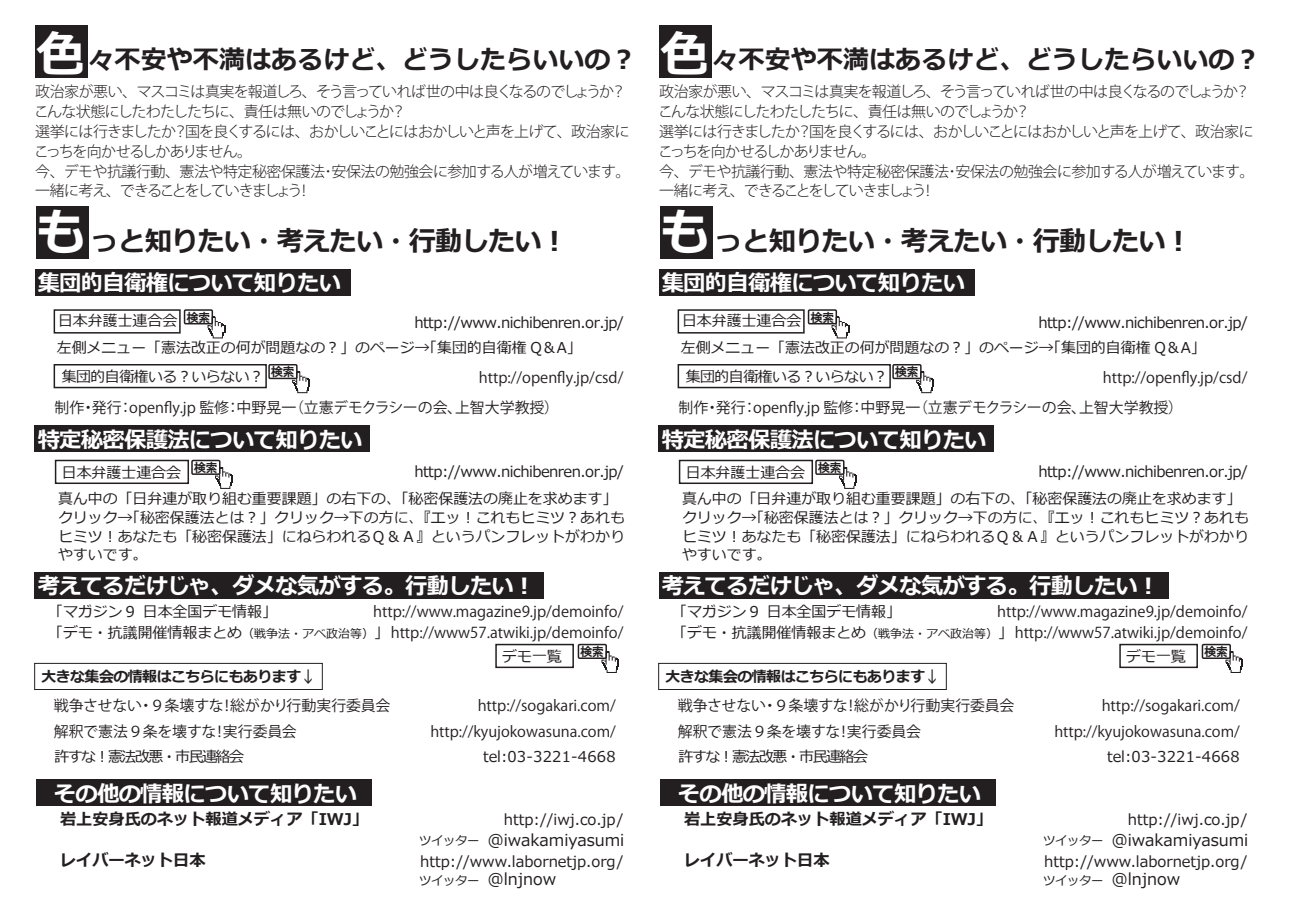
<style>
.page{position:relative;width:1289px;height:919px;background:#fff}
.page>*{position:absolute;margin:0;border:0;box-sizing:border-box;transform-origin:0 0}
.t1{font:700 49.65px "Meiryo";color:#fff}
.t2{font:italic 700 49.65px "Meiryo";color:#fff}
.t3{font:700 27.3px "Meiryo";letter-spacing:-.035em;color:#231f20}
.t4{font:italic 700 26.1px "Meiryo";color:#231f20}
.t5{font:italic 700 22.35px "Meiryo";letter-spacing:-.035em;color:#fff}
.t6{font:700 16.2px "Meiryo";color:#231f20}
.t7{font:16.2px "Meiryo";color:#231f20}
.t8{font:300 15px/19.8px "Koz Go Pro";letter-spacing:-.055em;color:#231f20}
.t9{font:15px "Koz Go Pro";color:#231f20}
.t10{font:15px "Meiryo";letter-spacing:-.035em;color:#231f20}
.t11{font:15px "Meiryo";color:#231f20}
.t12{font:14.85px/18.6px "Meiryo";color:#231f20}
.t13{font:14.85px "Koz Go Pro";color:#231f20}
.t14{font:700 14.85px "Meiryo";letter-spacing:-.035em;color:#231f20}
.t15{font:14.85px "Meiryo";letter-spacing:-.035em;color:#231f20}
.t16{font:14.85px "Meiryo";letter-spacing:-.1em;color:#231f20}
.t17{font:12.45px "Meiryo";letter-spacing:-.035em;color:#231f20}
.s1{font-family:"Meiryo";font-size:14.85px}
.s2{font-size:12px}
</style>
<div class="page">
<div style="left:34px;top:663px;width:289px;height:26px;border:1px solid #231f20"></div>
<div style="left:36px;top:779px;width:335px;height:26px;background:#231f20"></div>
<div style="left:36px;top:206px;width:52px;height:52px;background:#231f20"></div>
<div style="left:35px;top:270px;width:315px;height:26px;background:#231f20"></div>
<div style="left:35px;top:425px;width:335px;height:26px;background:#231f20"></div>
<div style="left:35px;top:572px;width:509px;height:26px;background:#231f20"></div>
<div style="left:54px;top:309px;width:127px;height:24px;background:#fff;border:2px solid #231f20"></div>
<div style="left:54px;top:364px;width:213px;height:24px;background:#fff;border:2px solid #231f20"></div>
<div style="left:184px;top:309px;width:29px;height:15px;border:2px solid #231f20"></div>
<svg style="left:207px;top:316px;width:18px;height:22px"></svg>
<div style="left:55px;top:459px;width:134px;height:25px;background:#fff;border:2px solid #231f20"></div>
<div style="left:191px;top:459px;width:29px;height:16px;border:2px solid #231f20"></div>
<svg style="left:215px;top:467px;width:17px;height:22px"></svg>
<div style="left:268px;top:364px;width:29px;height:15px;border:2px solid #231f20"></div>
<svg style="left:292px;top:371px;width:17px;height:22px"></svg>
<div style="left:35px;top:25px;width:52px;height:52px;background:#231f20"></div>
<div style="left:495px;top:643px;width:79px;height:25px;background:#fff;border:2px solid #231f20"></div>
<div style="left:577px;top:643px;width:30px;height:16px;border:2px solid #231f20"></div>
<svg style="left:601px;top:651px;width:18px;height:22px"></svg>
<div style="left:658px;top:663px;width:288px;height:26px;border:1px solid #231f20"></div>
<div style="left:660px;top:779px;width:335px;height:26px;background:#231f20"></div>
<div style="left:660px;top:206px;width:52px;height:52px;background:#231f20"></div>
<div style="left:658px;top:270px;width:316px;height:26px;background:#231f20"></div>
<div style="left:658px;top:425px;width:336px;height:26px;background:#231f20"></div>
<div style="left:658px;top:572px;width:510px;height:26px;background:#231f20"></div>
<div style="left:677px;top:309px;width:127px;height:24px;background:#fff;border:2px solid #231f20"></div>
<div style="left:677px;top:364px;width:213px;height:24px;background:#fff;border:2px solid #231f20"></div>
<div style="left:807px;top:309px;width:30px;height:15px;border:2px solid #231f20"></div>
<svg style="left:831px;top:316px;width:18px;height:22px"></svg>
<div style="left:678px;top:459px;width:135px;height:25px;background:#fff;border:2px solid #231f20"></div>
<div style="left:815px;top:459px;width:29px;height:16px;border:2px solid #231f20"></div>
<svg style="left:839px;top:467px;width:17px;height:22px"></svg>
<div style="left:892px;top:364px;width:29px;height:15px;border:2px solid #231f20"></div>
<svg style="left:916px;top:371px;width:17px;height:22px"></svg>
<div style="left:659px;top:25px;width:52px;height:52px;background:#231f20"></div>
<div style="left:1119px;top:643px;width:78px;height:25px;background:#fff;border:2px solid #231f20"></div>
<div style="left:1201px;top:643px;width:29px;height:16px;border:2px solid #231f20"></div>
<svg style="left:1225px;top:651px;width:17px;height:22px"></svg>
<h1 class="t2" style="left:36px;top:21px;width:51px">色</h1>
<h3 class="t4" style="left:88px;top:41px;width:549px">々不安や不満はあるけど、どうしたらいいの？</h3>
<h1 class="t2" style="left:660px;top:21px;width:51px">色</h1>
<h3 class="t4" style="left:712px;top:41px;width:549px">々不安や不満はあるけど、どうしたらいいの？</h3>
<p class="t8" style="left:34px;top:82px;width:598px">政治家が悪い、マスコミは真実を報道しろ、そう言っていれば世の中は良くなるのでしょうか？こんな状態にしたわたしたちに、責任は無いのでしょうか？<br>選挙には行きましたか？国を良くするには、おかしいことにはおかしいと声を上げて、政治家にこっちを向かせるしかありません。<br>今、デモや抗議行動、憲法や特定秘密保護法･安保法の勉強会に参加する人が増えています。一緒に考え、できることをしていきましょう！</p>
<p class="t8" style="left:658px;top:82px;width:598px">政治家が悪い、マスコミは真実を報道しろ、そう言っていれば世の中は良くなるのでしょうか？こんな状態にしたわたしたちに、責任は無いのでしょうか？<br>選挙には行きましたか？国を良くするには、おかしいことにはおかしいと声を上げて、政治家にこっちを向かせるしかありません。<br>今、デモや抗議行動、憲法や特定秘密保護法･安保法の勉強会に参加する人が増えています。一緒に考え、できることをしていきましょう！</p>
<h1 class="t1" style="left:36px;top:197px;width:51px">も</h1>
<h3 class="t5" style="left:38px;top:267px;width:305px">集団的自衛権について知りたい</h3>
<h2 class="t3" style="left:92px;top:222px;width:478px">っと知りたい・考えたい・行動したい！</h2>
<h1 class="t1" style="left:660px;top:197px;width:51px">も</h1>
<h3 class="t5" style="left:661px;top:267px;width:305px">集団的自衛権について知りたい</h3>
<h2 class="t3" style="left:715px;top:222px;width:478px">っと知りたい・考えたい・行動したい！</h2>
<p class="t12" style="left:58px;top:312px;width:154px">日本弁護士連合会 <sup>検索</sup></p>
<p class="t10" style="left:414px;top:312px;width:211px">http://www.nichibenren.or.jp/</p>
<p class="t9" style="left:479px;top:368px;width:146px">http://openfly.jp/csd/</p>
<p class="t13" style="left:55px;top:398px;width:506px">制作・発行：openfly.jp 監修：中野晃一（立憲デモクラシーの会、上智大学教授）</p>
<p class="t12" style="left:57px;top:339px;width:526px">左側メニュー「憲法改正の何が問題なの？」のページ→「集団的自衛権 Q＆A」</p>
<p class="t15" style="left:62px;top:366px;width:235px">集団的自衛権いる？いらない？<sup>検索</sup></p>
<p class="t12" style="left:682px;top:312px;width:154px">日本弁護士連合会 <sup>検索</sup></p>
<p class="t10" style="left:1038px;top:312px;width:211px">http://www.nichibenren.or.jp/</p>
<p class="t9" style="left:1102px;top:368px;width:146px">http://openfly.jp/csd/</p>
<p class="t13" style="left:678px;top:398px;width:506px">制作・発行：openfly.jp 監修：中野晃一（立憲デモクラシーの会、上智大学教授）</p>
<p class="t12" style="left:680px;top:339px;width:526px">左側メニュー「憲法改正の何が問題なの？」のページ→「集団的自衛権 Q＆A」</p>
<p class="t15" style="left:685px;top:366px;width:235px">集団的自衛権いる？いらない？<sup>検索</sup></p>
<h3 class="t5" style="left:38px;top:424px;width:326px">特定秘密保護法について知りたい</h3>
<h3 class="t5" style="left:661px;top:424px;width:326px">特定秘密保護法について知りたい</h3>
<p class="t12" style="left:62px;top:464px;width:158px">日本弁護士連合会 <sup>検索</sup></p>
<p class="t10" style="left:414px;top:461px;width:211px">http://www.nichibenren.or.jp/</p>
<p class="t12" style="left:685px;top:464px;width:158px">日本弁護士連合会 <sup>検索</sup></p>
<p class="t10" style="left:1038px;top:461px;width:211px">http://www.nichibenren.or.jp/</p>
<p class="t12" style="left:58px;top:490px;width:568px">真ん中の「日弁連が取り組む重要課題」の右下の、「秘密保護法の廃止を求めます」クリック→「秘密保護法とは？」クリック→下の方に、『エッ！これもヒミツ？あれもヒミツ！あなたも「秘密保護法」にねらわれるＱ＆Ａ』というパンフレットがわかりやすいです。</p>
<p class="t12" style="left:682px;top:490px;width:568px">真ん中の「日弁連が取り組む重要課題」の右下の、「秘密保護法の廃止を求めます」クリック→「秘密保護法とは？」クリック→下の方に、『エッ！これもヒミツ？あれもヒミツ！あなたも「秘密保護法」にねらわれるＱ＆Ａ』というパンフレットがわかりやすいです。</p>
<h3 class="t5" style="left:38px;top:570px;width:499px">考えてるだけじゃ、ダメな気がする。行動したい！</h3>
<h3 class="t5" style="left:661px;top:570px;width:499px">考えてるだけじゃ、ダメな気がする。行動したい！</h3>
<p class="t9" style="left:48px;top:601px;width:576px"><span class="s1">「マガジン９ 日本全国デモ情報」　　　　　　</span> http://www.magazine9.jp/demoinfo/</p>
<p class="t12" style="left:48px;top:624px;width:432px">「デモ・抗議開催情報まとめ<span class="s2">（戦争法・アベ政治等）</span>」　　　　　　</p>
<p class="t9" style="left:391px;top:623px;width:234px">http://www57.atwiki.jp/demoinfo/</p>
<p class="t12" style="left:502px;top:648px;width:104px">デモ一覧 <sup>検索</sup></p>
<p class="t9" style="left:672px;top:601px;width:576px"><span class="s1">「マガジン９ 日本全国デモ情報」　　　　　　</span> http://www.magazine9.jp/demoinfo/</p>
<p class="t12" style="left:672px;top:624px;width:432px">「デモ・抗議開催情報まとめ<span class="s2">（戦争法・アベ政治等）</span>」　　　　　　</p>
<p class="t9" style="left:1014px;top:623px;width:234px">http://www57.atwiki.jp/demoinfo/</p>
<p class="t12" style="left:1126px;top:648px;width:104px">デモ一覧 <sup>検索</sup></p>
<p class="t14" style="left:41px;top:666px;width:276px">大きな集会の情報はこちらにもあります↓</p>
<p class="t13" style="left:54px;top:696px;width:338px">戦争させない・９条壊すな！総がかり行動実行委員会</p>
<p class="t9" style="left:477px;top:695px;width:140px">http://sogakari.com/</p>
<p class="t14" style="left:665px;top:666px;width:276px">大きな集会の情報はこちらにもあります↓</p>
<p class="t13" style="left:678px;top:696px;width:338px">戦争させない・９条壊すな！総がかり行動実行委員会</p>
<p class="t9" style="left:1101px;top:695px;width:140px">http://sogakari.com/</p>
<p class="t13" style="left:54px;top:721px;width:244px">解釈で憲法９条を壊すな！実行委員会</p>
<p class="t13" style="left:430px;top:721px;width:187px">http://kyujokowasuna.com/</p>
<p class="t16" style="left:54px;top:746px;width:191px">許すな！憲法改悪・市民連絡会</p>
<p class="t12" style="left:483px;top:748px;width:134px">tel:03-3221-4668</p>
<p class="t13" style="left:678px;top:721px;width:244px">解釈で憲法９条を壊すな！実行委員会</p>
<p class="t13" style="left:1054px;top:721px;width:187px">http://kyujokowasuna.com/</p>
<p class="t16" style="left:678px;top:746px;width:191px">許すな！憲法改悪・市民連絡会</p>
<p class="t12" style="left:1106px;top:748px;width:134px">tel:03-3221-4668</p>
<h3 class="t5" style="left:54px;top:778px;width:305px">その他の情報について知りたい</h3>
<h3 class="t5" style="left:677px;top:778px;width:305px">その他の情報について知りたい</h3>
<p class="t6" style="left:60px;top:807px;width:310px">岩上安身氏のネット報道メディア「IWJ」</p>
<p class="t6" style="left:60px;top:848px;width:147px">レイバーネット日本</p>
<p class="t11" style="left:504px;top:808px;width:121px">http://iwj.co.jp/</p>
<p class="t7" style="left:487px;top:828px;width:138px">@iwakamiyasumi</p>
<p class="t11" style="left:420px;top:850px;width:205px">http://www.labornetjp.org/</p>
<p class="t7" style="left:487px;top:867px;width:70px">@lnjnow</p>
<p class="t17" style="left:419px;top:831px;width:62px">ツイッター</p>
<p class="t17" style="left:419px;top:871px;width:62px">ツイッター</p>
<p class="t6" style="left:684px;top:807px;width:310px">岩上安身氏のネット報道メディア「IWJ」</p>
<p class="t6" style="left:684px;top:848px;width:147px">レイバーネット日本</p>
<p class="t11" style="left:1127px;top:808px;width:121px">http://iwj.co.jp/</p>
<p class="t7" style="left:1111px;top:828px;width:138px">@iwakamiyasumi</p>
<p class="t11" style="left:1044px;top:850px;width:205px">http://www.labornetjp.org/</p>
<p class="t7" style="left:1111px;top:867px;width:70px">@lnjnow</p>
<p class="t17" style="left:1043px;top:831px;width:62px">ツイッター</p>
<p class="t17" style="left:1043px;top:871px;width:62px">ツイッター</p>
</div>
